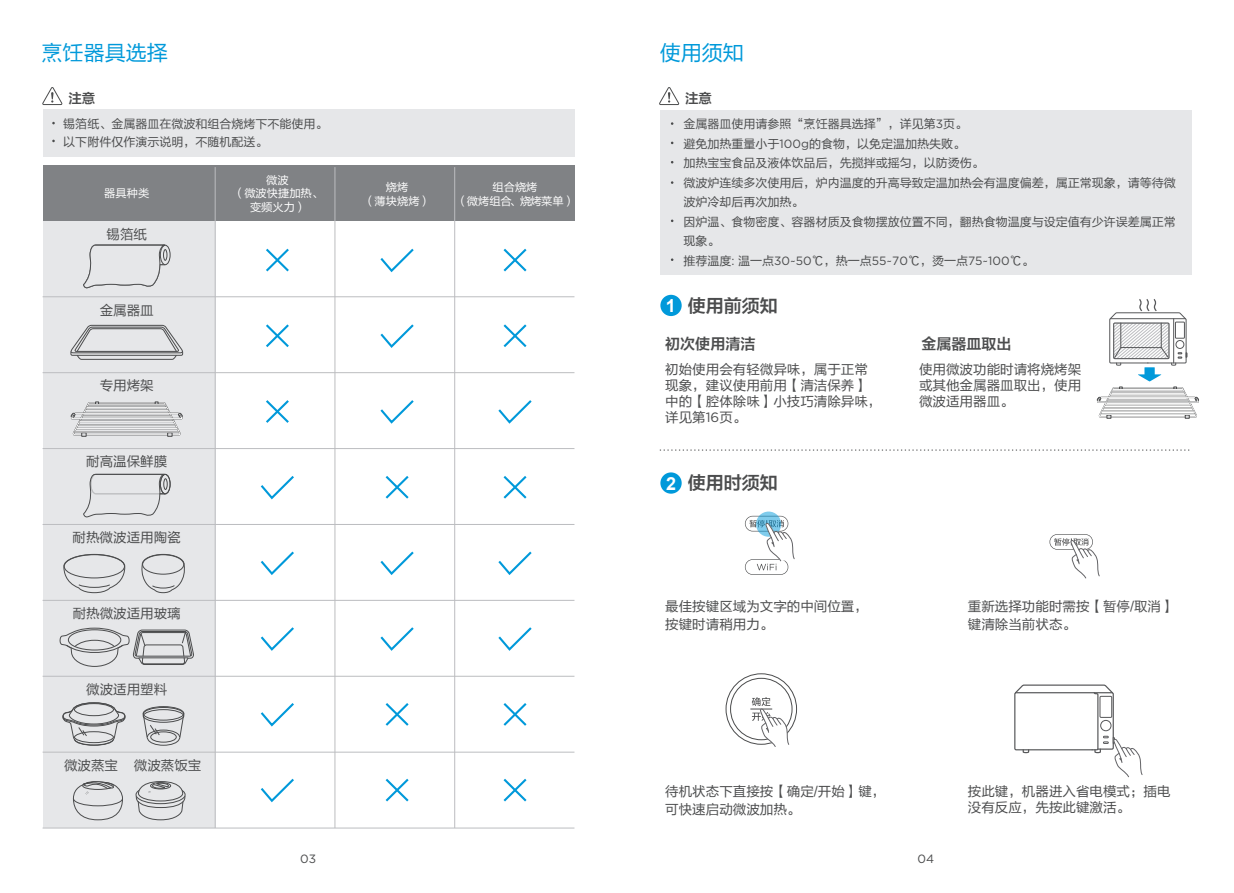
<style>
.page{position:relative;width:1234px;height:893px;background:#fff}
.page>*{position:absolute;margin:0;border:0;box-sizing:border-box;transform-origin:0 0}
.t1{font:21px "FZLTHK GBK1 0";color:#0099da}
.t2{font:18px "FZLTZCHK GBK1 0";color:#4b4c4d}
.t3{font:15px "FZLTZCHK GBK1 0";color:#4b4c4d}
.t4{font:13.5px/16.2px "FZLTHK GBK1 0";color:#4b4c4d}
.t5{font:13.5px "FZLTZCHK GBK1 0";color:#4b4c4d}
.t6{font:12px/19.5px "FZLTHK GBK1 0";color:#4b4c4d}
.t7{font:12px "Gotham";color:#4b4c4d}
.t8{font:11.25px/14.4px "FZLTHK GBK1 0";color:#fff;text-align:center}
.s1{font-family:"Gotham"}
.s2{font-family:"Arial";font-weight:700;color:#fff}
</style>
<div class="page">
<div style="left:43px;top:192px;width:172px;height:636px;background:#e6e7e9"></div>
<div style="left:43px;top:166px;width:531px;height:55px;background:#808285"></div>
<hr style="left:43px;top:296px;width:531px;height:1px;background:#bcbdc0">
<hr style="left:43px;top:372px;width:531px;height:1px;background:#bcbdc0">
<hr style="left:43px;top:448px;width:531px;height:1px;background:#bcbdc0">
<hr style="left:43px;top:524px;width:531px;height:1px;background:#bcbdc0">
<hr style="left:43px;top:600px;width:531px;height:1px;background:#bcbdc0">
<hr style="left:43px;top:828px;width:531px;height:1px;background:#bcbdc0">
<hr style="left:43px;top:676px;width:531px;height:1px;background:#bcbdc0">
<hr style="left:43px;top:752px;width:531px;height:1px;background:#bcbdc0">
<hr style="left:334px;top:167px;width:1px;height:661px;background:#bcbdc0">
<hr style="left:215px;top:167px;width:1px;height:661px;background:#bcbdc0">
<hr style="left:454px;top:167px;width:1px;height:661px;background:#bcbdc0">
<svg style="left:160px;top:245px;width:10px;height:20px"></svg>
<div style="left:160px;top:245px;width:10px;height:20px;border:1px solid #4b4c4d;border-radius:50%"></div>
<div style="left:163px;top:249px;width:4px;height:12px;border:1px solid #4b4c4d;border-radius:50%"></div>
<svg style="left:83px;top:244px;width:83px;height:45px"></svg>
<svg style="left:266px;top:248px;width:23px;height:24px"></svg>
<svg style="left:380px;top:248px;width:34px;height:25px"></svg>
<svg style="left:503px;top:248px;width:24px;height:24px"></svg>
<div style="left:160px;top:474px;width:10px;height:20px;border:1px solid #4b4c4d;border-radius:50%"></div>
<div style="left:163px;top:478px;width:4px;height:12px;border:1px solid #4b4c4d;border-radius:50%"></div>
<svg style="left:83px;top:474px;width:83px;height:44px"></svg>
<svg style="left:260px;top:476px;width:34px;height:24px"></svg>
<svg style="left:385px;top:476px;width:24px;height:23px"></svg>
<svg style="left:503px;top:476px;width:24px;height:23px"></svg>
<svg style="left:70px;top:324px;width:113px;height:36px"></svg>
<svg style="left:266px;top:324px;width:23px;height:23px"></svg>
<svg style="left:380px;top:324px;width:34px;height:24px"></svg>
<svg style="left:503px;top:324px;width:24px;height:23px"></svg>
<svg style="left:266px;top:400px;width:23px;height:23px"></svg>
<svg style="left:380px;top:400px;width:34px;height:24px"></svg>
<svg style="left:498px;top:400px;width:34px;height:24px"></svg>
<svg style="left:73px;top:781px;width:50px;height:40px"></svg>
<svg style="left:135px;top:781px;width:51px;height:39px"></svg>
<svg style="left:260px;top:778px;width:34px;height:25px"></svg>
<svg style="left:385px;top:778px;width:24px;height:24px"></svg>
<svg style="left:503px;top:778px;width:24px;height:24px"></svg>
<svg style="left:62px;top:702px;width:64px;height:44px"></svg>
<svg style="left:142px;top:706px;width:43px;height:40px"></svg>
<svg style="left:260px;top:703px;width:34px;height:24px"></svg>
<svg style="left:385px;top:703px;width:24px;height:23px"></svg>
<svg style="left:503px;top:703px;width:24px;height:23px"></svg>
<svg style="left:60px;top:627px;width:134px;height:40px"></svg>
<svg style="left:260px;top:627px;width:34px;height:24px"></svg>
<svg style="left:380px;top:627px;width:34px;height:24px"></svg>
<svg style="left:498px;top:627px;width:34px;height:24px"></svg>
<svg style="left:63px;top:554px;width:62px;height:39px"></svg>
<svg style="left:141px;top:554px;width:44px;height:39px"></svg>
<svg style="left:260px;top:551px;width:34px;height:24px"></svg>
<svg style="left:380px;top:551px;width:34px;height:24px"></svg>
<svg style="left:498px;top:551px;width:34px;height:24px"></svg>
<svg style="left:70px;top:401px;width:113px;height:35px"></svg>
<div style="left:43px;top:110px;width:531px;height:47px;background:#e6e7e9"></div>
<svg style="left:42px;top:87px;width:21px;height:18px"></svg>
<svg style="left:659px;top:450px;width:531px;height:1px"></svg>
<div style="left:660px;top:295px;width:21px;height:21px;background:#0099da;border-radius:50%"></div>
<div style="left:660px;top:472px;width:21px;height:22px;background:#0099da;border-radius:50%"></div>
<svg style="left:1096px;top:299px;width:102px;height:119px"></svg>
<div style="left:659px;top:110px;width:532px;height:165px;background:#e6e7e9"></div>
<svg style="left:659px;top:87px;width:20px;height:18px"></svg>
<svg style="left:1014px;top:684px;width:128px;height:93px"></svg>
<svg style="left:755px;top:512px;width:26px;height:25px"></svg>
<svg style="left:744px;top:516px;width:50px;height:59px"></svg>
<svg style="left:1049px;top:534px;width:50px;height:45px"></svg>
<div style="left:730px;top:678px;width:62px;height:62px;border:1px solid #4b4c4d;border-radius:50%"></div>
<svg style="left:750px;top:697px;width:39px;height:50px"></svg>
<h1 class="t1" style="left:42px;top:41px;width:127px">烹饪器具选择</h1>
<p class="t5" style="left:68px;top:91px;width:28px">注意</p>
<p class="t6" style="left:63px;top:115px;width:265px;line-height:18px">锡箔纸、金属器皿在微波和组合烧烤下不能使用。以下附件仅作演示说明，不随机配送。</p>
<p class="t8" style="left:104px;top:186px;width:46px">器具种类</p>
<p class="t4" style="left:106px;top:226px;width:42px">锡箔纸</p>
<p class="t4" style="left:100px;top:302px;width:55px">金属器皿</p>
<p class="t4" style="left:100px;top:378px;width:55px">专用烤架</p>
<p class="t4" style="left:86px;top:454px;width:82px">耐高温保鲜膜</p>
<p class="t4" style="left:73px;top:530px;width:109px">耐热微波适用陶瓷</p>
<p class="t4" style="left:73px;top:605px;width:109px">耐热微波适用玻璃</p>
<p class="t4" style="left:86px;top:681px;width:82px">微波适用塑料</p>
<p class="t4" style="left:64px;top:757px;width:139px">微波蒸宝 微波蒸饭宝</p>
<p class="t8" style="left:233px;top:174px;width:91px;line-height:12.9px">微波<br>（微波快捷加热、</p>
<p class="t8" style="left:250px;top:201px;width:58px">变频火力）</p>
<p class="t8" style="left:363px;top:180px;width:69px">烧烤<br>（薄块烧烤）</p>
<p class="t8" style="left:456px;top:180px;width:120px">组合烧烤<br>（微烤组合、烧烤菜单）</p>
<h1 class="t1" style="left:659px;top:41px;width:85px">使用须知</h1>
<p class="t5" style="left:685px;top:91px;width:28px">注意</p>
<p class="t6" style="left:683px;top:114px;width:494px">金属器皿使用请参照“烹饪器具选择”，详见第<span class="s1">3</span>页。<br>避免加热重量小于<span class="s1">100g</span>的食物，以免定温加热失败。<br>加热宝宝食品及液体饮品后，先搅拌或摇匀，以防烫伤。<br>微波炉连续多次使用后，炉内温度的升高导致定温加热会有温度偏差，属正常现象，请等待微波炉冷却后再次加热。<br>因炉温、食物密度、容器材质及食物摆放位置不同，翻热食物温度与设定值有少许误差属正常现象。<br>推荐温度<span class="s1">:</span> 温一点<span class="s1">30~50</span>℃，热一点<span class="s1">55~70</span>℃，烫一点<span class="s1">75~100</span>℃。</p>
<h2 class="t2" style="left:665px;top:296px;width:114px"><span class="s2">1</span> 使用前须知</h2>
<p class="t3" style="left:665px;top:335px;width:91px">初次使用清洁</p>
<p class="t3" style="left:921px;top:336px;width:91px">金属器皿取出</p>
<p class="t4" style="left:665px;top:361px;width:217px">初始使用会有轻微异味，属于正常现象，建议使用前用【清洁保养】中的【腔体除味】小技巧清除异味，详见第<span class="s1">16</span>页。</p>
<p class="t4" style="left:918px;top:361px;width:163px;text-align:justify">使用微波功能时请将烧烤架或其他金属器皿取出，使用微波适用器皿。</p>
<h2 class="t2" style="left:666px;top:473px;width:113px"><span class="s2">2</span> 使用时须知</h2>
<p class="t4" style="left:665px;top:597px;width:204px;line-height:18px">最佳按键区域为文字的中间位置，按键时请稍用力。</p>
<p class="t4" style="left:665px;top:783px;width:221px;line-height:18px">待机状态下直接按【确定/开始】键，可快速启动微波加热。</p>
<p class="t4" style="left:967px;top:597px;width:208px;line-height:18px">重新选择功能时需按【暂停/取消】键清除当前状态。</p>
<p class="t4" style="left:967px;top:784px;width:204px">按此键，机器进入省电模式；插电没有反应，先按此键激活。</p>
<p class="t7" style="left:300px;top:852px;width:17px">03</p>
<p class="t7" style="left:917px;top:852px;width:18px">04</p>
</div>
